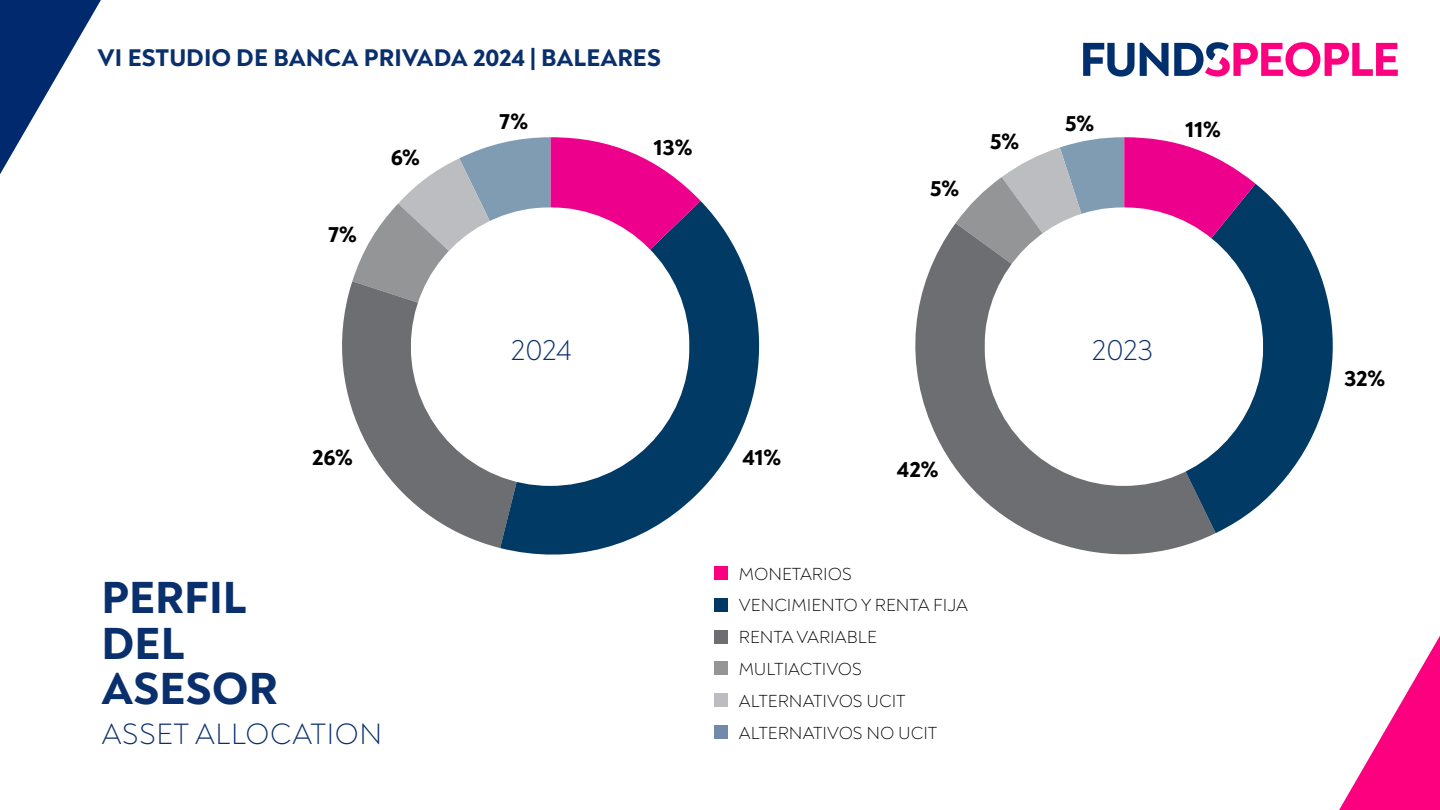
<style>
.page{position:relative;width:1440px;height:810px;background:#fff}
.page>*{position:absolute;margin:0;border:0;box-sizing:border-box;transform-origin:0 0}
.t1{font:800 45.75px/45.8px "Noah Head";color:#092f6c}
.t2{font:300 30px "Noah Head";color:#092f6c}
.t3{font:800 24.6px "Noah Head";color:#092f6c}
.t4{font:800 22.5px "Noah Head";color:#000}
.t5{font:300 17.77px/31.9px "Noah Grotesque";color:#000}
</style>
<div class="page">
<svg style="left:342px;top:282px;width:158px;height:266px;fill:#6d6e71"></svg>
<svg style="left:500px;top:201px;width:260px;height:354px;fill:#003a65"></svg>
<svg style="left:352px;top:137px;width:349px;height:209px"></svg>
<div style="left:411px;top:207px;width:279px;height:279px;background:#fff;border-radius:50%"></div>
<svg style="left:915px;top:223px;width:301px;height:332px;fill:#6d6e71"></svg>
<svg style="left:1124px;top:184px;width:209px;height:349px;fill:#003a65"></svg>
<svg style="left:956px;top:137px;width:299px;height:209px"></svg>
<div style="left:984px;top:207px;width:279px;height:279px;background:#fff;border-radius:50%"></div>
<svg style="left:1339px;top:636px;width:101px;height:174px"></svg>
<svg style="left:0;top:0;width:101px;height:174px"></svg>
<svg style="left:1083px;top:42px;width:315px;height:35px"></svg>
<div style="left:714px;top:566px;width:14px;height:14px;background:#fc0080"></div>
<div style="left:714px;top:630px;width:14px;height:14px;background:#6d6e71"></div>
<div style="left:714px;top:598px;width:14px;height:14px;background:#003764"></div>
<div style="left:714px;top:661px;width:14px;height:14px;background:#939597"></div>
<div style="left:714px;top:725px;width:14px;height:14px;background:#7289ab"></div>
<div style="left:714px;top:693px;width:14px;height:14px;background:#bcbdc1"></div>
<h3 class="t3" style="left:98px;top:42px;width:565px">VI ESTUDIO DE BANCA PRIVADA 2024 | BALEARES</h3>
<p class="t4" style="left:328px;top:219px;width:30px">7%</p>
<p class="t4" style="left:391px;top:143px;width:31px">6%</p>
<p class="t4" style="left:500px;top:106px;width:30px">7%</p>
<p class="t4" style="left:1065px;top:109px;width:31px">5%</p>
<p class="t4" style="left:990px;top:127px;width:31px">5%</p>
<p class="t4" style="left:654px;top:132px;width:40px">13%</p>
<p class="t4" style="left:930px;top:174px;width:31px">5%</p>
<p class="t4" style="left:1185px;top:115px;width:37px">11%</p>
<p class="t4" style="left:312px;top:442px;width:42px">26%</p>
<h1 class="t1" style="left:101px;top:574px;width:178px">PERFIL<br>DEL<br>ASESOR</h1>
<h2 class="t2" style="left:101px;top:715px;width:283px">ASSET ALLOCATION</h2>
<h2 class="t2" style="left:511px;top:331px;width:62px">2024</h2>
<h2 class="t2" style="left:1092px;top:331px;width:63px">2023</h2>
<p class="t4" style="left:743px;top:443px;width:40px">41%</p>
<p class="t4" style="left:897px;top:455px;width:43px">42%</p>
<p class="t5" style="left:739px;top:558px;width:231px">MONETARIOS<br>VENCIMIENTO Y RENTA FIJA<br>RENTA VARIABLE<br>MULTIACTIVOS<br>ALTERNATIVOS UCIT<br>ALTERNATIVOS NO UCIT</p>
<p class="t4" style="left:1344px;top:364px;width:43px">32%</p>
</div>
